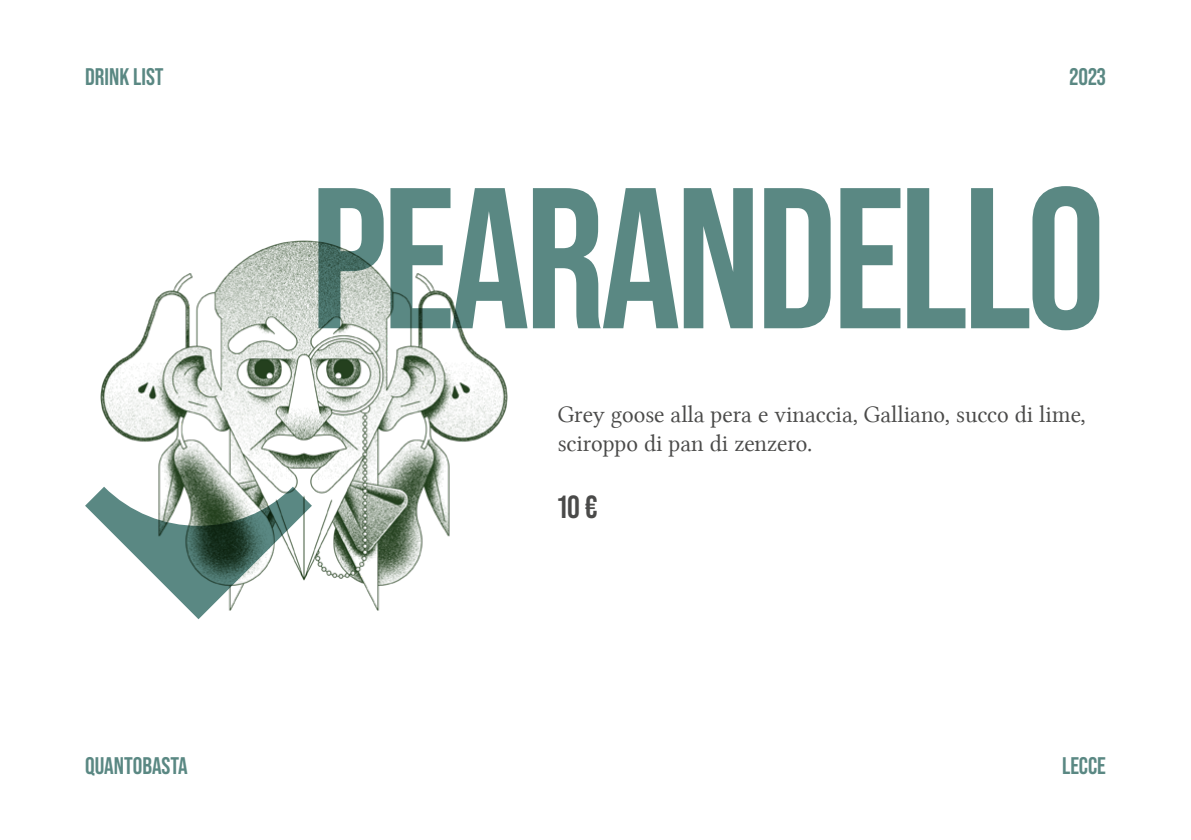
<style>
.page{position:relative;width:1191px;height:840px;background:#fff}
.page>*{position:absolute;margin:0;border:0;box-sizing:border-box;transform-origin:0 0}
.t1{font:700 200px "Bebas Neue Pro";letter-spacing:-.025em;color:#5a8883}
.t2{font:700 32px "Bebas Neue Pro";color:#4a4a49}
.t3{font:24px/28.8px "Lin Libertine";color:#4a4a49}
.t4{font:700 24px "Bebas Neue Pro";color:#5a8883}
</style>
<div class="page">
<img style="left:100px;top:240px;width:408px;height:380px">
<svg style="left:85px;top:486px;width:227px;height:133px"></svg>
<p class="t4" style="left:85px;top:63px;width:80px">DRINK LIST</p>
<p class="t4" style="left:1069px;top:63px;width:38px">2023</p>
<h1 class="t1" style="left:310px;top:144px;width:797px">PEARANDELLO</h1>
<p class="t3" style="left:557px;top:400px;width:530px">Grey goose alla pera e vinaccia, Galliano, succo di lime, sciroppo di pan di zenzero.</p>
<h2 class="t2" style="left:557px;top:488px;width:42px">10 €</h2>
<p class="t4" style="left:85px;top:751px;width:104px">QUANTOBASTA</p>
<p class="t4" style="left:1062px;top:751px;width:45px">LECCE</p>
</div>
